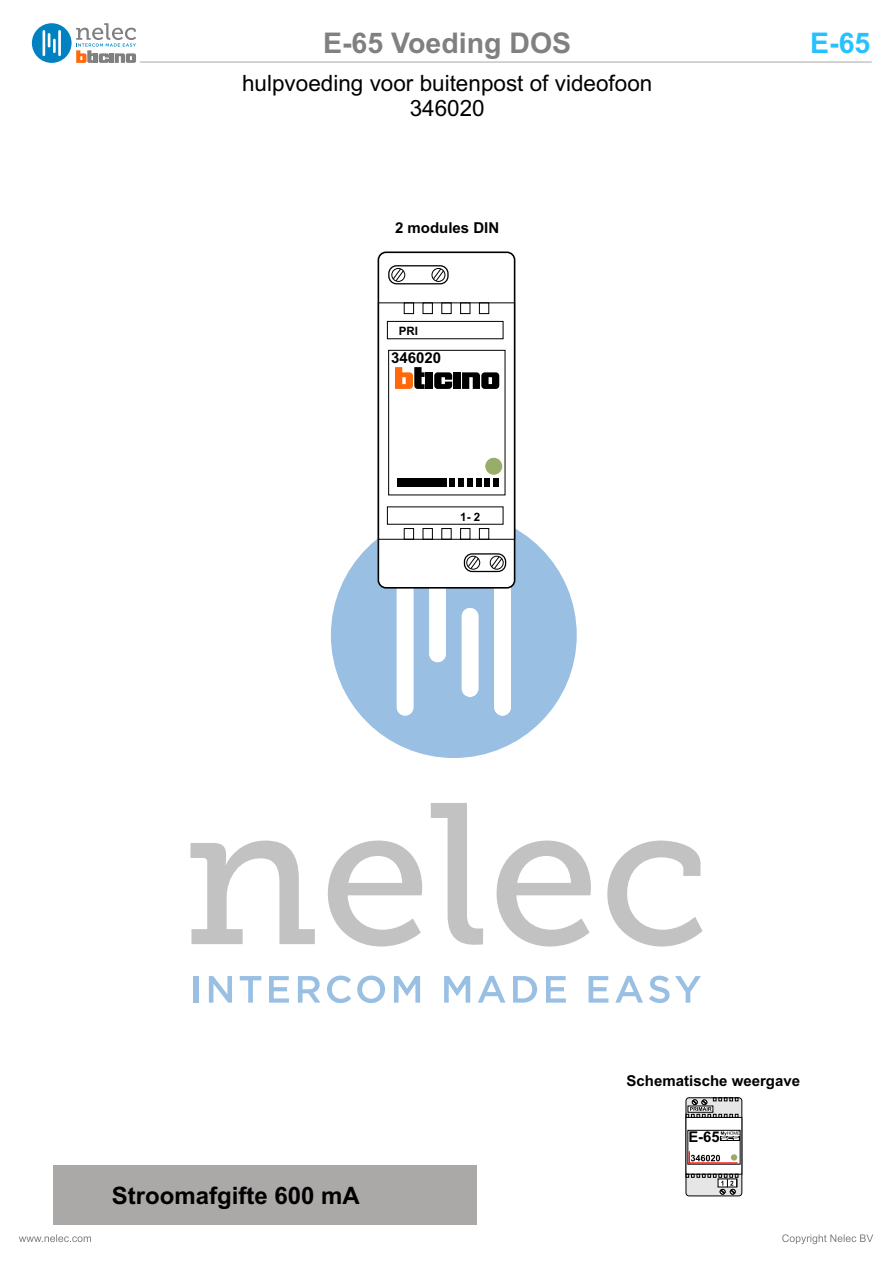
<style>
.page{position:relative;width:893px;height:1263px;background:#fff}
.page>*{position:absolute;margin:0;border:0;box-sizing:border-box;transform-origin:0 0}
.t1{font:700 28.5px "Arial";color:#808080}
.t2{font:700 28.5px "Arial";color:#26c2ff}
.t3{font:700 24px "Arial";color:#000}
.t4{font:22.5px/25.2px "Arial";color:#000;text-align:center}
.t5{font:700 15px "Arial";color:#000}
.t6{font:700 14.85px "Arial";color:#000}
.t7{font:700 11.55px "Arial";color:#000}
</style>
<div class="page">
<svg style="left:19px;top:1234px;width:72px;height:8px"></svg>
<svg style="left:782px;top:1234px;width:91px;height:10px"></svg>
<hr style="left:140px;top:61px;width:732px;height:2px;background:#ccc">
<div style="left:32px;top:23px;width:40px;height:40px;background:#0082c2;border-radius:50%"></div>
<hr style="left:43px;top:30px;width:2px;height:26px;background:#fff">
<svg style="left:48px;top:33px;width:2px;height:14px"></svg>
<hr style="left:58px;top:30px;width:3px;height:26px;background:#fff">
<hr style="left:53px;top:39px;width:3px;height:14px;background:#fff">
<svg style="left:76px;top:23px;width:60px;height:40px"></svg>
<div style="left:194px;top:976px;width:5px;height:27px;background:#99bfe3"></div>
<svg style="left:209px;top:976px;width:23px;height:27px"></svg>
<svg style="left:240px;top:976px;width:21px;height:27px"></svg>
<svg style="left:269px;top:976px;width:20px;height:27px"></svg>
<svg style="left:298px;top:976px;width:22px;height:27px"></svg>
<svg style="left:327px;top:975px;width:24px;height:28px"></svg>
<svg style="left:357px;top:975px;width:28px;height:28px"></svg>
<svg style="left:394px;top:976px;width:26px;height:27px"></svg>
<svg style="left:444px;top:976px;width:26px;height:27px"></svg>
<svg style="left:478px;top:976px;width:27px;height:27px"></svg>
<svg style="left:513px;top:976px;width:24px;height:27px"></svg>
<svg style="left:546px;top:976px;width:20px;height:27px"></svg>
<svg style="left:589px;top:976px;width:19px;height:27px"></svg>
<svg style="left:615px;top:976px;width:28px;height:27px"></svg>
<svg style="left:649px;top:976px;width:52px;height:27px"></svg>
<svg style="left:331px;top:512px;width:246px;height:246px;fill:#99bfe3"></svg>
<div style="left:397px;top:554px;width:16px;height:162px;background:#fff;border-radius:8px"></div>
<div style="left:429px;top:573px;width:17px;height:89px;background:#fff;border-radius:8px"></div>
<div style="left:494px;top:554px;width:17px;height:162px;background:#fff;border-radius:8px"></div>
<div style="left:462px;top:608px;width:16px;height:89px;background:#fff;border-radius:8px"></div>
<svg style="left:190px;top:840px;width:125px;height:104px"></svg>
<svg style="left:328px;top:840px;width:94px;height:106px"></svg>
<svg style="left:448px;top:914px;width:35px;height:31px"></svg>
<svg style="left:497px;top:840px;width:94px;height:106px"></svg>
<svg style="left:607px;top:840px;width:95px;height:106px"></svg>
<div style="left:53px;top:1165px;width:424px;height:59px;background:#aba8a8"></div>
<div style="left:378px;top:251px;width:137px;height:338px;background:#fff;border:2px solid #000;border-radius:8px"></div>
<div style="left:378px;top:303px;width:137px;height:236px;border:1px solid #000"></div>
<svg style="left:388px;top:350px;width:117px;height:145px"></svg>
<div style="left:404px;top:303px;width:10px;height:11px;border:1px solid #000"></div>
<div style="left:404px;top:528px;width:10px;height:11px;border:1px solid #000"></div>
<div style="left:423px;top:303px;width:10px;height:11px;border:1px solid #000"></div>
<div style="left:423px;top:528px;width:10px;height:11px;border:1px solid #000"></div>
<div style="left:442px;top:303px;width:9px;height:11px;border:1px solid #000"></div>
<div style="left:460px;top:303px;width:10px;height:11px;border:1px solid #000"></div>
<div style="left:460px;top:528px;width:10px;height:11px;border:1px solid #000"></div>
<div style="left:479px;top:303px;width:10px;height:11px;border:1px solid #000"></div>
<div style="left:479px;top:528px;width:10px;height:11px;border:1px solid #000"></div>
<div style="left:387px;top:321px;width:116px;height:18px;border:1px solid #000"></div>
<div style="left:449px;top:478px;width:6px;height:8px;background:#000"></div>
<div style="left:458px;top:478px;width:6px;height:8px;background:#000"></div>
<div style="left:467px;top:478px;width:6px;height:8px;background:#000"></div>
<div style="left:476px;top:478px;width:6px;height:8px;background:#000"></div>
<div style="left:484px;top:478px;width:6px;height:8px;background:#000"></div>
<div style="left:493px;top:478px;width:6px;height:8px;background:#000"></div>
<div style="left:397px;top:478px;width:49px;height:8px;background:#000"></div>
<div style="left:388px;top:265px;width:61px;height:19px;border:1px solid #000;border-radius:8px"></div>
<svg style="left:464px;top:554px;width:42px;height:17px"></svg>
<div style="left:464px;top:553px;width:42px;height:19px;border:1px solid #000;border-radius:8px"></div>
<div style="left:466px;top:556px;width:14px;height:13px;border:1px solid #000;border-radius:50%"></div>
<svg style="left:467px;top:556px;width:12px;height:13px"></svg>
<div style="left:490px;top:556px;width:13px;height:13px;border:1px solid #000;border-radius:50%"></div>
<svg style="left:491px;top:556px;width:12px;height:13px"></svg>
<div style="left:391px;top:268px;width:14px;height:14px;border:1px solid #000;border-radius:50%"></div>
<svg style="left:392px;top:268px;width:12px;height:14px"></svg>
<div style="left:432px;top:268px;width:13px;height:14px;border:1px solid #000;border-radius:50%"></div>
<svg style="left:432px;top:268px;width:12px;height:14px"></svg>
<div style="left:485px;top:458px;width:17px;height:17px;background:#99ad6b;border-radius:50%"></div>
<svg style="left:686px;top:1097px;width:56px;height:97px"></svg>
<p class="t1" style="left:323px;top:33px;width:250px">E-65 Voeding DOS</p>
<p class="t2" style="left:810px;top:33px;width:62px">E-65</p>
<p class="t4" style="left:242px;top:72px;width:412px">hulpvoeding voor buitenpost of videofoon<br>346020</p>
<p class="t5" style="left:395px;top:222px;width:106px">2 modules DIN</p>
<p class="t7" style="left:399px;top:327px;width:21px">PRI</p>
<p class="t5" style="left:391px;top:352px;width:52px">346020</p>
<p class="t7" style="left:460px;top:512px;width:21px">1- 2</p>
<p class="t3" style="left:112px;top:1186px;width:250px">Stroomafgifte 600 mA</p>
<p class="t5" style="left:627px;top:1075px;width:175px">Schematische weergave</p>
<p class="t6" style="left:688px;top:1131px;width:33px">E-65</p>
</div>
